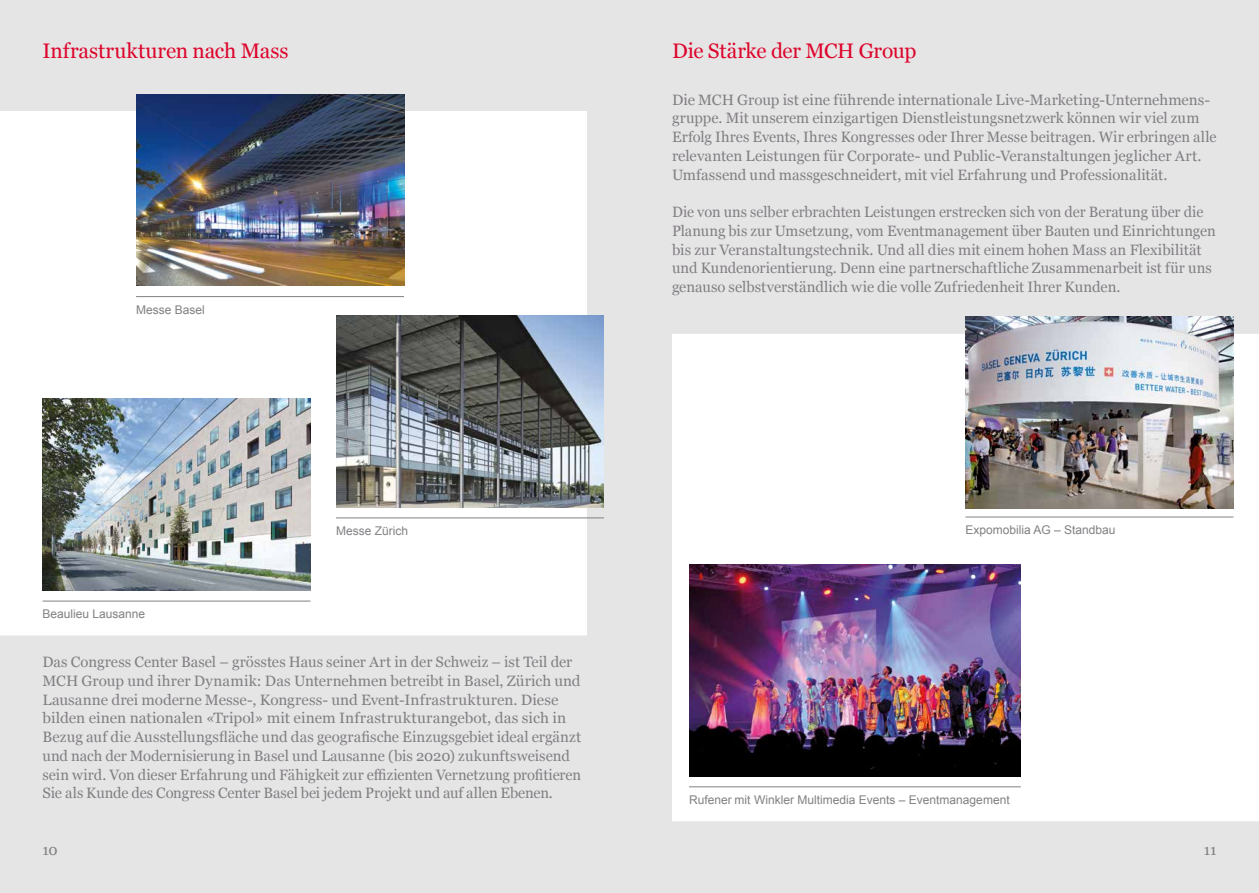
<style>
.page{position:relative;width:1259px;height:893px;background:#fff}
.page>*{position:absolute;margin:0;border:0;box-sizing:border-box;transform-origin:0 0}
.t1{font:21px "Georgia";letter-spacing:-.005em;color:#dd052b}
.t2{font:15px/18.8px "Georgia";color:#827f83}
.t3{font:12px "Arial";color:#827f83}
</style>
<div class="page">
<div style="left:629px;top:0;width:630px;height:893px;background:#e6e5e6"></div>
<div style="left:0;top:0;width:629px;height:893px;background:#e6e5e6"></div>
<div style="left:0;top:102px;width:595px;height:534px;background:#fff"></div>
<div style="left:672px;top:325px;width:587px;height:496px;background:#fff"></div>
<img style="left:136px;top:94px;width:268px;height:192px">
<img style="left:336px;top:316px;width:268px;height:191px">
<img style="left:965px;top:317px;width:268px;height:191px">
<img style="left:43px;top:399px;width:267px;height:191px">
<img style="left:689px;top:564px;width:331px;height:212px">
<hr style="left:136px;top:296px;width:268px;height:1px;background:#827f83">
<hr style="left:43px;top:601px;width:267px;height:1px;background:#827f83">
<hr style="left:336px;top:518px;width:268px;height:1px;background:#827f83">
<hr style="left:965px;top:517px;width:268px;height:1px;background:#827f83">
<hr style="left:689px;top:787px;width:331px;height:1px;background:#827f83">
<h1 class="t1" style="left:43px;top:36px;width:248px">Infrastrukturen nach Mass</h1>
<h1 class="t1" style="left:672px;top:36px;width:246px">Die Stärke der MCH Group</h1>
<p class="t3" style="left:136px;top:302px;width:70px">Messe Basel</p>
<p class="t3" style="left:43px;top:606px;width:104px">Beaulieu Lausanne</p>
<p class="t2" style="left:672px;top:89px;width:546px">Die MCH Group ist eine führende internationale Live-Marketing-Unternehmens&shy;gruppe. Mit unserem einzigartigen Dienstleistungsnetzwerk können wir viel zum Erfolg Ihres Events, Ihres Kongresses oder Ihrer Messe beitragen. Wir erbringen alle relevanten Leistungen für Corporate- und Public-Veranstaltungen jeglicher Art.<br>Umfassend und massgeschneidert, mit viel Erfahrung und Professionalität.</p>
<p class="t2" style="left:672px;top:202px;width:545px">Die von uns selber erbrachten Leistungen erstrecken sich von der Beratung über die Planung bis zur Umsetzung, vom Eventmanagement über Bauten und Einrichtungen bis zur Veranstaltungstechnik. Und all dies mit einem hohen Mass an Flexibilität und Kundenorientierung. Denn eine partnerschaftliche Zusammenarbeit ist für uns genauso selbstverständlich wie die volle Zufriedenheit Ihrer Kunden.</p>
<p class="t3" style="left:336px;top:523px;width:74px">Messe Zürich</p>
<p class="t3" style="left:965px;top:522px;width:152px">Expomobilia AG – Standbau</p>
<p class="t2" style="left:43px;top:652px;width:540px">Das Congress Center Basel – grösstes Haus seiner Art in der Schweiz – ist Teil der MCH Group und ihrer Dynamik: Das Unternehmen betreibt in Basel, Zürich und Lausanne drei moderne Messe-, Kongress- und Event-Infrastrukturen. Diese bilden einen nationalen «Tripol» mit einem Infrastrukturangebot, das sich in Bezug auf die Ausstellungsfläche und das geografische Einzugsgebiet ideal ergänzt und nach der Modernisierung in Basel und Lausanne (bis 2020) zukunftsweisend sein wird. Von dieser Erfahrung und Fähigkeit zur effizienten Vernetzung profitieren Sie als Kunde des Congress Center Basel bei jedem Projekt und auf allen Ebenen.</p>
<p class="t3" style="left:689px;top:792px;width:322px">Rufener mit Winkler Multimedia Events – Eventmanagement</p>
<p class="t2" style="left:43px;top:839px;width:17px">10</p>
<p class="t2" style="left:1203px;top:839px;width:14px">11</p>
</div>
